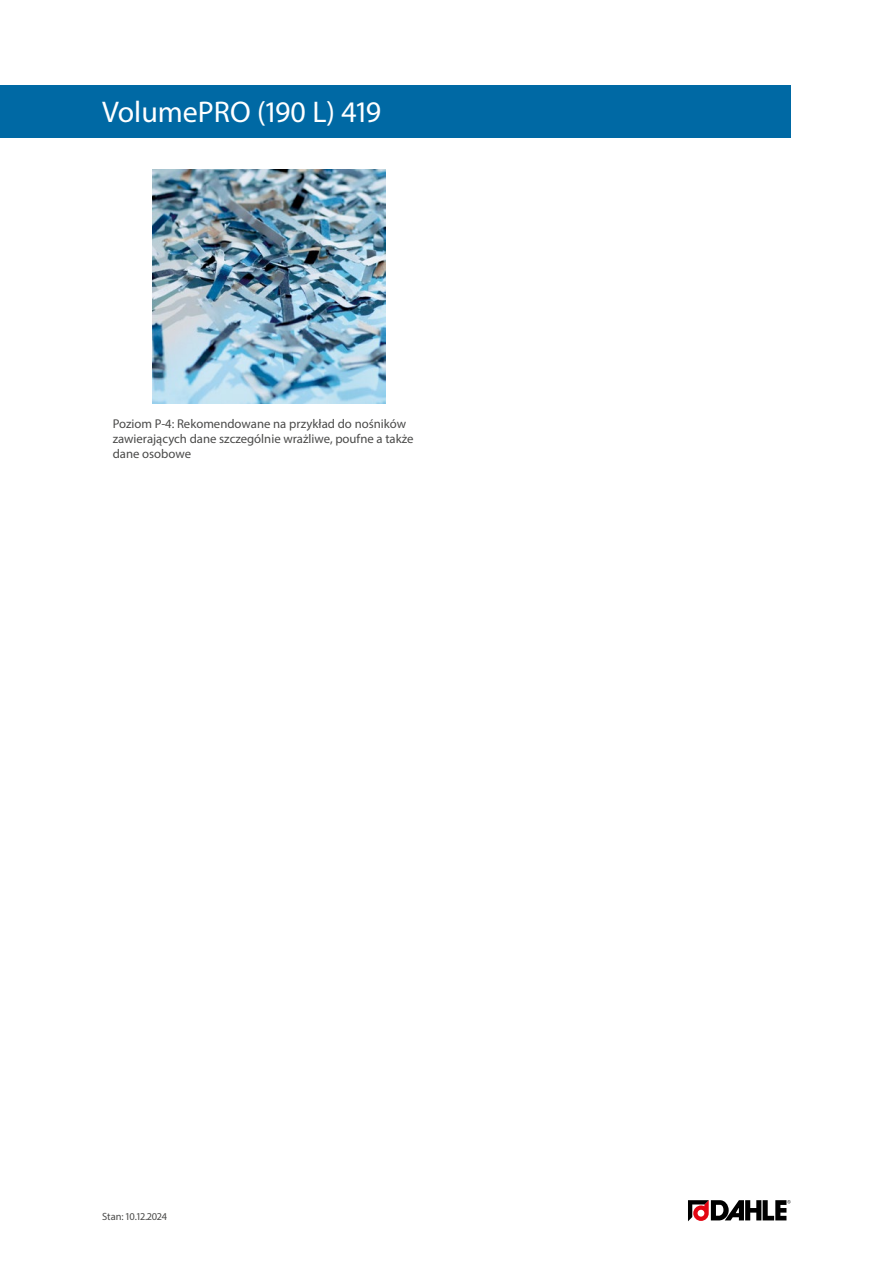
<style>
.page{position:relative;width:893px;height:1263px;background:#fff}
.page>*{position:absolute;margin:0;border:0;box-sizing:border-box;transform-origin:0 0}
.Produktname{font:30px "Myriad Pro";color:#fff}
.Fliesstexte{font:12.75px/15.3px "Myriad Pro";color:#4a4a49}
.t1{font:10.5px "Myriad Pro";color:#4a4a49}
</style>
<div class="page">
<img style="left:152px;top:169px;width:234px;height:234px">
<svg style="left:688px;top:1200px;width:103px;height:21px"></svg>
<div style="left:0;top:85px;width:791px;height:53px;background:#0069a4"></div>
<p class="Produktname" style="left:102px;top:94px;width:281px">VolumePRO (190 L) 419</p>
<p class="Fliesstexte" style="left:113px;top:416px;width:302px">Poziom P-4: Rekomendowane na przykład do nośników zawierających dane szczególnie wrażliwe, poufne a także dane osobowe</p>
<p class="t1" style="left:102px;top:1210px;width:66px">Stan: 10.12.2024</p>
</div>
